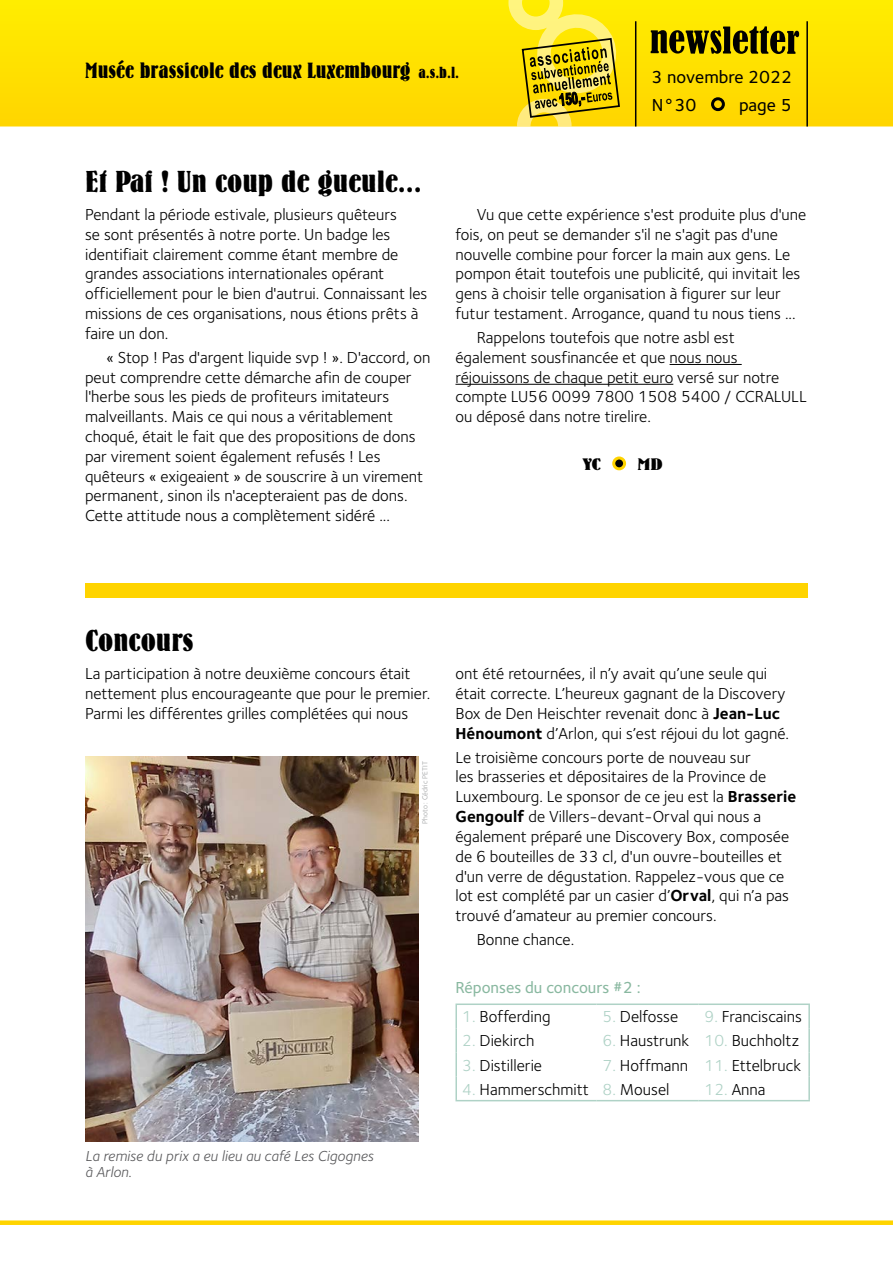
<style>
.page{position:relative;width:893px;height:1263px;background:#fff}
.page>*{position:absolute;margin:0;border:0;box-sizing:border-box;transform-origin:0 0}
.t1{font:30px "Bernhard Bold Condensed BT";color:#000;scale:1.15 1}
.t2{font:21.75px "Bernhard Bold Condensed BT";color:#000;scale:1.1 1}
.t3{font:18px/28.5px "Foundry Sterling Medium CE";color:#000}
.t4{font:16.5px/19.8px "Foundry Sterling Book CE";color:#000}
.t5{font:16.5px "Foundry Sterling Medium CE";color:#89b8a0}
.t6{font:16.5px "Bernhard Bold Condensed BT";color:#000;scale:1.5 1}
.t7{font:15px/16.5px "Foundry Sterling Book Italic CE";color:#58585a}
.t8{font:7.5px "Foundry Sterling Book CE";color:#9c9e9f}
.s1{font-size:15.75px;color:#ffd400}
.s2{font-family:"Foundry Sterling";font-weight:700}
.s3{color:#afd2c6}
</style>
<div class="page">
<svg style="left:0;top:0;width:893px;height:126px;background:#fee100"></svg>
<svg style="left:651px;top:26px;width:148px;height:28px;background:#7d7000"></svg>
<div style="left:712px;top:99px;width:11px;height:11px;background:#ffd400;border-radius:50%"></div>
<div style="left:711px;top:97px;width:14px;height:14px;border:3px solid #000;border-radius:50%"></div>
<div style="left:0;top:1220px;width:893px;height:5px;background:#ffd400"></div>
<hr style="left:806px;top:21px;width:2px;height:105px;background:#000">
<svg style="left:508px;top:0;width:129px;height:126px;background:#ddc71e"></svg>
<hr style="left:455px;top:1003px;width:142px;height:2px;background:#afd2c6">
<hr style="left:455px;top:1005px;width:2px;height:23px;background:#afd2c6">
<hr style="left:597px;top:1003px;width:102px;height:2px;background:#afd2c6">
<hr style="left:699px;top:1003px;width:111px;height:2px;background:#afd2c6">
<hr style="left:808px;top:1005px;width:2px;height:23px;background:#afd2c6">
<hr style="left:455px;top:1028px;width:2px;height:24px;background:#afd2c6">
<hr style="left:808px;top:1028px;width:2px;height:24px;background:#afd2c6">
<hr style="left:455px;top:1052px;width:2px;height:24px;background:#afd2c6">
<hr style="left:808px;top:1052px;width:2px;height:24px;background:#afd2c6">
<hr style="left:455px;top:1076px;width:2px;height:24px;background:#afd2c6">
<hr style="left:808px;top:1076px;width:2px;height:24px;background:#afd2c6">
<hr style="left:455px;top:1100px;width:142px;height:1px;background:#afd2c6">
<hr style="left:597px;top:1100px;width:102px;height:1px;background:#afd2c6">
<hr style="left:699px;top:1100px;width:111px;height:1px;background:#afd2c6">
<img style="left:85px;top:756px;width:333px;height:386px">
<div style="left:85px;top:583px;width:723px;height:14px;background:#ffd400"></div>
<hr style="left:670px;top:364px;width:72px;height:1px;background:#000">
<hr style="left:455px;top:384px;width:218px;height:1px;background:#000">
<div style="left:614px;top:458px;width:11px;height:11px;background:#000;border-radius:50%"></div>
<div style="left:612px;top:456px;width:14px;height:14px;border:3px solid #ffd400;border-radius:50%"></div>
<h2 class="t2" style="left:85px;top:58px;width:342px">Musée brassicole des deux Luxembourg <span class="s1">a.s.b.l.</span></h2>
<p class="t3" style="left:651px;top:63px;width:142px">3 novembre 2022<br>N°30</p>
<p class="t3" style="left:739px;top:91px;width:54px">page 5</p>
<h1 class="t1" style="left:85px;top:163px;width:294px">Et Paf ! Un coup de gueule...</h1>
<p class="t4" style="left:85px;top:205px;width:344px">Pendant la période estivale, plusieurs quêteurs<br>se sont présentés à notre porte. Un badge les identifiait clairement comme étant membre de grandes associations internationales opérant officiellement pour le bien d'autrui. Connaissant les missions de ces organisations, nous étions prêts à faire un don.</p>
<p class="t4" style="left:85px;top:348px;width:347px;text-indent:21px">« Stop ! Pas d'argent liquide svp ! ». D'accord, on peut comprendre cette démarche afin de couper l'herbe sous les pieds de profiteurs imitateurs malveillants. Mais ce qui nous a véritablement choqué, était le fait que des propositions de dons par virement soient également refusés ! Les quêteurs « exigeaient » de souscrire à un virement permanent, sinon ils n'acepteraient pas de dons.<br>Cette attitude nous a complètement sidéré ...</p>
<p class="t4" style="left:455px;top:205px;width:352px;text-indent:21px">Vu que cette expérience s'est produite plus d'une fois, on peut se demander s'il ne s'agit pas d'une nouvelle combine pour forcer la main aux gens. Le pompon était toutefois une publicité, qui invitait les gens à choisir telle organisation à figurer sur leur futur testament. Arrogance, quand tu nous tiens ...</p>
<p class="t4" style="left:455px;top:328px;width:353px;text-indent:21px">Rappelons toutefois que notre asbl est également sousfinancée et que nous nous réjouissons de chaque petit euro versé sur notre compte LU56 0099 7800 1508 5400 / CCRALULL ou déposé dans notre tirelire.</p>
<p class="t6" style="left:583px;top:454px;width:13px">YC</p>
<p class="t6" style="left:637px;top:454px;width:19px">MD</p>
<h1 class="t1" style="left:85px;top:622px;width:96px">Concours</h1>
<p class="t4" style="left:85px;top:664px;width:347px">La participation à notre deuxième concours était nettement plus encourageante que pour le premier.<br>Parmi les différentes grilles complétées qui nous</p>
<p class="t4" style="left:455px;top:664px;width:335px">ont été retournées, il n’y avait qu’une seule qui était correcte. L’heureux gagnant de la Discovery Box de Den Heischter revenait donc à <span class="s2">Jean-Luc Hénoumont</span> d’Arlon, qui s’est réjoui du lot gagné.</p>
<p class="t4" style="left:455px;top:747px;width:342px">Le troisième concours porte de nouveau sur<br>les brasseries et dépositaires de la Province de Luxembourg. Le sponsor de ce jeu est la <span class="s2">Brasserie Gengoulf</span> de Villers-devant-Orval qui nous a également préparé une Discovery Box, composée de 6 bouteilles de 33 cl, d'un ouvre-bouteilles et d'un verre de dégustation. Rappelez-vous que ce lot est complété par un casier d’<span class="s2">Orval</span>, qui n’a pas trouvé d’amateur au premier concours.</p>
<p class="t4" style="left:477px;top:930px;width:99px">Bonne chance.</p>
<p class="t5" style="left:455px;top:978px;width:187px">Réponses du concours #2 :</p>
<p class="t4" style="left:462px;top:1007px;width:90px"><span class="s3">1.</span> Bofferding</p>
<p class="t4" style="left:603px;top:1007px;width:77px"><span class="s3">5.</span> Delfosse</p>
<p class="t4" style="left:705px;top:1007px;width:99px"><span class="s3">9.</span> Franciscains</p>
<p class="t4" style="left:462px;top:1031px;width:74px"><span class="s3">2.</span> Diekirch</p>
<p class="t4" style="left:603px;top:1031px;width:198px"><span class="s3">6.</span> Haustrunk <span class="s3">10.</span> Buchholtz</p>
<p class="t4" style="left:462px;top:1055px;width:81px"><span class="s3">3.</span> Distillerie</p>
<p class="t4" style="left:603px;top:1055px;width:200px"><span class="s3">7.</span> Hoffmann <span class="s3">11.</span> Ettelbruck</p>
<p class="t4" style="left:462px;top:1079px;width:209px"><span class="s3">4.</span> Hammerschmitt <span class="s3">8.</span> Mousel</p>
<p class="t4" style="left:705px;top:1079px;width:62px"><span class="s3">12.</span> Anna</p>
<p class="t8" style="left:421px;top:823px;width:64px;rotate:-90deg">Photo : Cédric PETIT</p>
<p class="t7" style="left:85px;top:1148px;width:290px">La remise du prix a eu lieu au café Les Cigognes à Arlon.</p>
</div>
